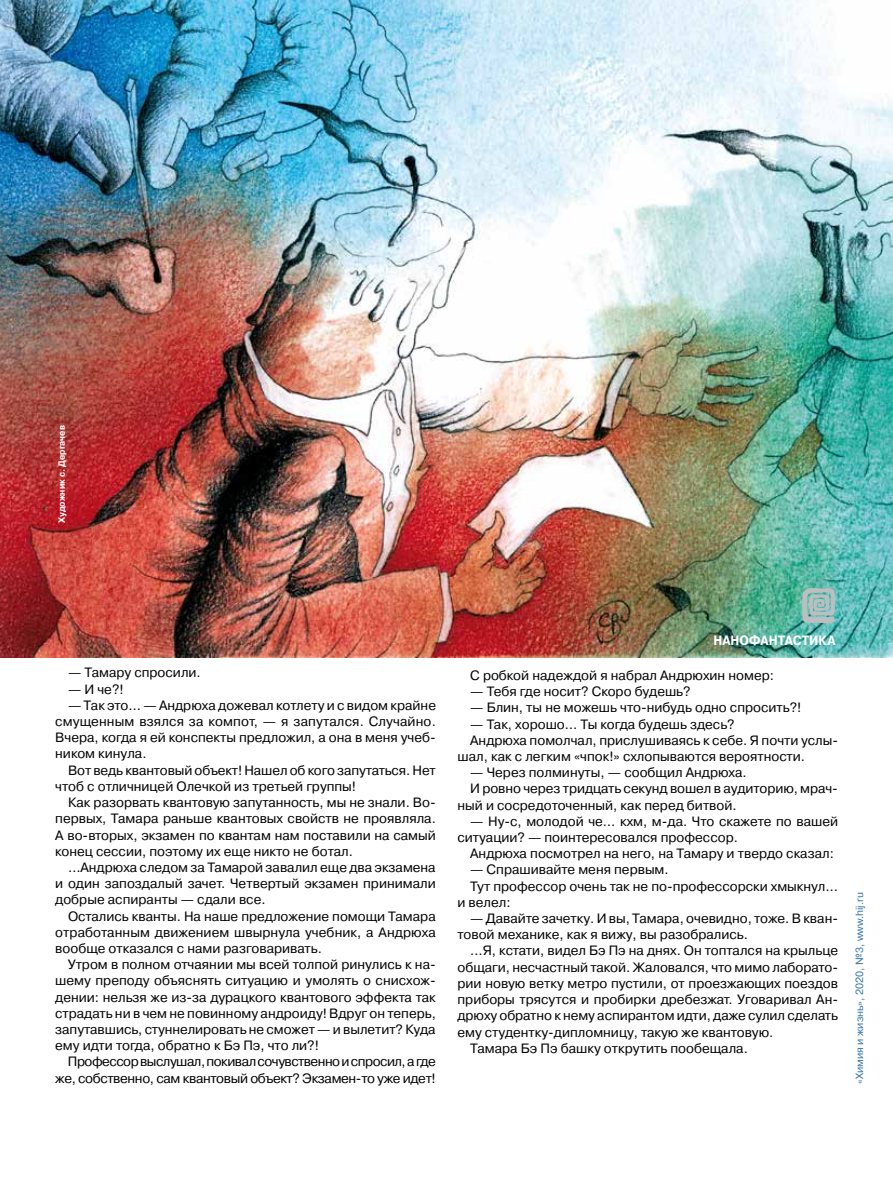
<style>
.page{position:relative;width:893px;height:1191px;background:#fff}
.page>*{position:absolute;margin:0;border:0;box-sizing:border-box;transform-origin:0 0}
.t1{font:13.5px/16.2px "Pragmatica C";color:#000;text-align:justify}
.t2{font:13.5px/16.2px "Pragmatica C";letter-spacing:-.025em;color:#000;text-align:right}
.t3{font:700 13.5px "Pragmatica C";color:#fff;scale:.9 1}
.t4{font:10.5px "Pragmatica C";color:#3577aa}
.t5{font:700 9px "Pragmatica C";color:#fff;scale:.95 1}
</style>
<div class="page">
<img style="left:0;top:0;width:893px;height:657px">
<img style="left:802px;top:587px;width:34px;height:36px">
<p class="t5" style="left:57px;top:523px;width:104px;rotate:-90deg">Художник с. Дергачев</p>
<p class="t1" style="left:68px;top:665px;width:134px">— Тамару спросили.</p>
<p class="t1" style="left:68px;top:681px;width:57px">— И че?!</p>
<p class="t1" style="left:55px;top:697px;width:382px;text-indent:13px">— Так это… — Андрюха дожевал котлету и с видом крайне смущенным взялся за компот, — я запутался. Случайно.<br>Вчера, когда я ей конспекты предложил, а она в меня учеб&shy;ником кинула.</p>
<p class="t1" style="left:55px;top:762px;width:382px;text-indent:13px">Вот ведь квантовый объект! Н ашел об кого запутаться. Н ет чтоб с отличницей Олечкой из третьей группы!</p>
<p class="t1" style="left:55px;top:794px;width:382px;text-indent:13px">Как разорвать квантовую запутанность, мы не знали. Во&shy;первых, Тамара раньше квантовых свойств не проявляла.<br>А во-вторых, экзамен по квантам нам поставили на самый конец сессии, поэтому их еще никто не ботал.</p>
<p class="t1" style="left:55px;top:859px;width:382px;text-indent:13px">…Андрюха следом за Тамарой завалил еще два экзамена и один запоздалый зачет. Четвертый экзамен принимали добрые аспиранты — сдали все.</p>
<p class="t1" style="left:55px;top:908px;width:382px;text-indent:13px">Остались кванты. На наше предложение помощи Тамара отработанным движением швырнула учебник, а Андрюха вообще отказался с нами разговаривать.</p>
<p class="t1" style="left:55px;top:956px;width:382px;text-indent:13px">Утром в полном отчаянии мы всей толпой ринулись к на&shy;шему преподу объяснять ситуацию и умолять о снисхож&shy;дении: нельзя же из-за дурацкого квантового эффекта так страдать ни в чем не повинному андроиду! Вдруг он теперь, запутавшись, стуннелировать не сможет — и вылетит? Куда ему идти тогда, обратно к Бэ П э, что ли?!</p>
<p class="t2" style="left:55px;top:1053px;width:382px">П рофессор выслушал, покивал сочувственно и спросил, а где же, собственно, сам квантовый объект? Экзамен-то уже идет!</p>
<p class="t3" style="left:713px;top:633px;width:10px">нан</p>
<p class="t3" style="left:739px;top:633px;width:22px">офантастика</p>
<p class="t1" style="left:470px;top:667px;width:305px">С робкой надеждой я набрал Андрюхин номер:</p>
<p class="t1" style="left:470px;top:683px;width:222px">— Тебя где носит? Скоро будешь?</p>
<p class="t1" style="left:470px;top:699px;width:333px">— Блин, ты не можешь что-нибудь одно спросить?!</p>
<p class="t1" style="left:470px;top:716px;width:266px">— Так, хорошо… Ты когда будешь здесь?</p>
<p class="t1" style="left:470px;top:732px;width:369px">Андрюха помолчал, прислушиваясь к себе. Я почти услы-</p>
<p class="t1" style="left:457px;top:748px;width:349px">шал, как с легким «чпок!» схлопываются вероятности.</p>
<p class="t1" style="left:470px;top:764px;width:278px">— Через полминуты, — сообщил Андрюха.</p>
<p class="t1" style="left:470px;top:780px;width:369px">И ровно через тридцать секунд вошел в аудиторию, мрач-</p>
<p class="t1" style="left:457px;top:797px;width:281px">ный и сосредоточенный, как перед битвой.</p>
<p class="t1" style="left:457px;top:813px;width:382px;text-indent:13px">— Ну-с, молодой че… кхм, м-да. Что скажете по вашей ситуации? — поинтересовался профессор.</p>
<p class="t1" style="left:470px;top:845px;width:365px">Андрюха посмотрел на него, на Тамару и твердо сказал:</p>
<p class="t1" style="left:470px;top:861px;width:200px">— Спрашивайте меня первым.</p>
<p class="t1" style="left:470px;top:878px;width:369px">Тут профессор очень так не по-профессорски хмыкнул…</p>
<p class="t1" style="left:457px;top:894px;width:55px">и велел:</p>
<p class="t1" style="left:457px;top:910px;width:382px;text-indent:13px">— Давайте зачетку. И вы, Тамара, очевидно, тоже. В кван&shy;товой механике, как я вижу, вы разобрались.</p>
<p class="t1" style="left:470px;top:942px;width:369px">…Я, кстати, видел Бэ П э на днях. Он топтался на крыльце</p>
<p class="t1" style="left:457px;top:959px;width:382px">общаги, несчастный такой. Жаловался, что мимо лаборато-</p>
<p class="t1" style="left:457px;top:975px;width:382px">рии новую ветку метро пустили, от проезжающих поездов</p>
<p class="t1" style="left:457px;top:991px;width:382px">приборы трясутся и пробирки дребезжат. Уговаривал Ан-</p>
<p class="t1" style="left:457px;top:1007px;width:382px">дрюху обратно к нему аспирантом идти, даже сулил сделать</p>
<p class="t1" style="left:457px;top:1023px;width:317px">ему студентку-дипломницу, такую же квантовую.</p>
<p class="t1" style="left:470px;top:1040px;width:279px">Тамара Бэ П э башку открутить пообещала.</p>
<p class="t4" style="left:854px;top:1083px;width:193px;rotate:-90deg">«Химия и жизнь», 2020, №3, www.hij.ru</p>
</div>
